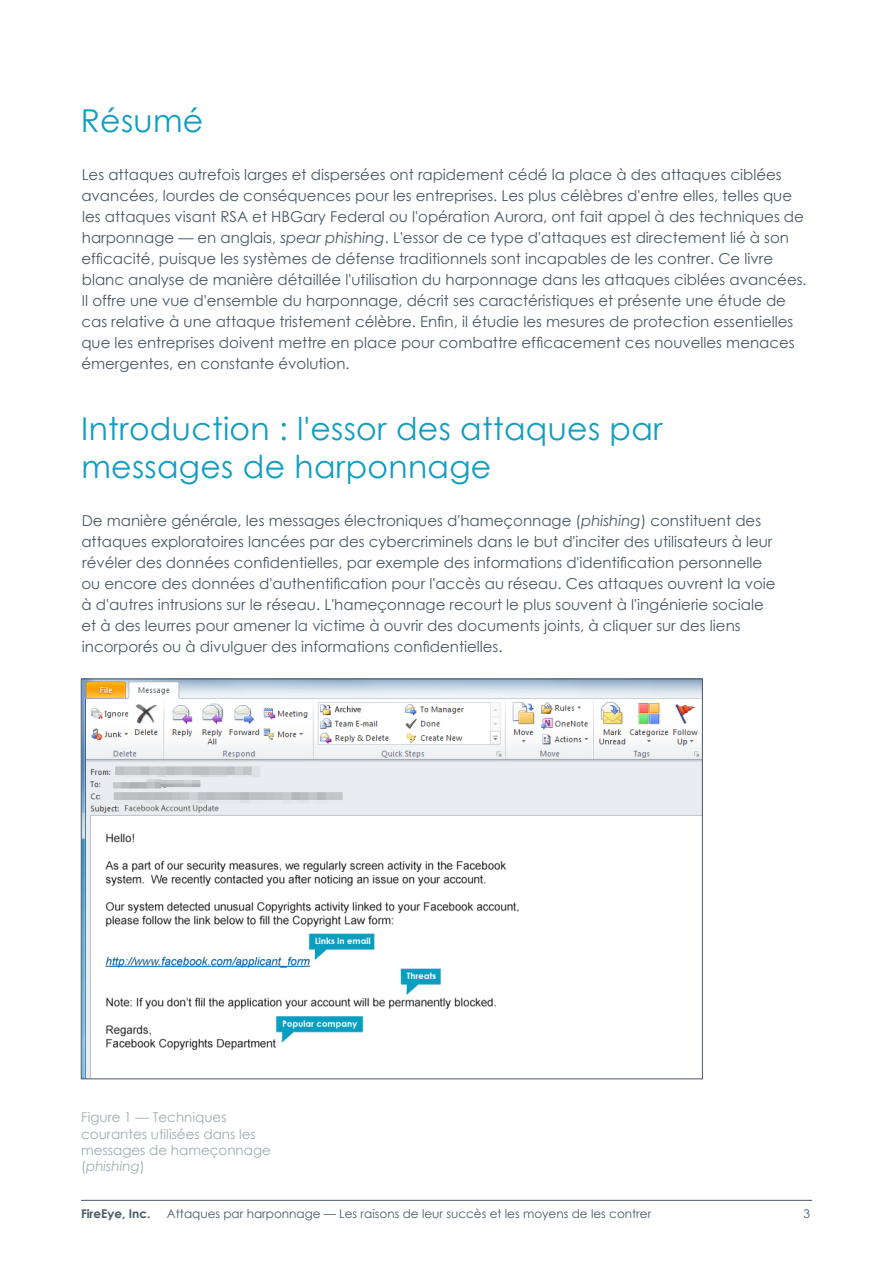
<style>
.page{position:relative;width:893px;height:1263px;background:#fff}
.page>*{position:absolute;margin:0;border:0;box-sizing:border-box;transform-origin:0 0}
.t1{font:31.5px/37.8px "Century Gothic";letter-spacing:.01em;color:#129dc0}
.t2{font:15px/21px "Century Gothic";color:#485865}
.t3{font:13.5px/16.2px "Century Gothic";color:#a1abb2}
.t4{font:12px "Century Gothic";color:#485865}
.t5{font:700 12px "Century Gothic";color:#485865}
.s1{font-style:italic}
</style>
<div class="page">
<hr style="left:81px;top:1200px;width:731px;height:1px;background:#485865">
<img style="left:83px;top:681px;width:618px;height:396px">
<h1 class="t1" style="left:81px;top:101px;width:124px">Résumé</h1>
<p class="t2" style="left:81px;top:163px;width:727px">Les attaques autrefois larges et dispersées ont rapidement cédé la place à des attaques ciblées avancées, lourdes de conséquences pour les entreprises. Les plus célèbres d'entre elles, telles que les attaques visant RSA et HBGary Federal ou l'opération Aurora, ont fait appel à des techniques de harponnage — en anglais, <span class="s1">spear phishing</span>. L'essor de ce type d'attaques est directement lié à son efficacité, puisque les systèmes de défense traditionnels sont incapables de les contrer. Ce livre blanc analyse de manière détaillée l'utilisation du harponnage dans les attaques ciblées avancées.<br>Il offre une vue d'ensemble du harponnage, décrit ses caractéristiques et présente une étude de cas relative à une attaque tristement célèbre. Enfin, il étudie les mesures de protection essentielles que les entreprises doivent mettre en place pour combattre efficacement ces nouvelles menaces émergentes, en constante évolution.</p>
<h1 class="t1" style="left:81px;top:409px;width:583px">Introduction : l'essor des attaques par messages de harponnage</h1>
<p class="t2" style="left:81px;top:510px;width:696px">De manière générale, les messages électroniques d'hameçonnage (<span class="s1">phishing</span>) constituent des attaques exploratoires lancées par des cybercriminels dans le but d'inciter des utilisateurs à leur révéler des données confidentielles, par exemple des informations d'identification personnelle ou encore des données d'authentification pour l'accès au réseau. Ces attaques ouvrent la voie à d'autres intrusions sur le réseau. L'hameçonnage recourt le plus souvent à l'ingénierie sociale et à des leurres pour amener la victime à ouvrir des documents joints, à cliquer sur des liens incorporés ou à divulguer des informations confidentielles.</p>
<p class="t3" style="left:81px;top:1109px;width:191px">Figure 1 — Techniques courantes utilisées dans les messages de hameçonnage (<span class="s1">phishing</span>)</p>
<p class="t5" style="left:81px;top:1204px;width:71px">FireEye, Inc.</p>
<p class="t4" style="left:167px;top:1205px;width:486px">Attaques par harponnage — Les raisons de leur succès et les moyens de les contrer</p>
<p class="t4" style="left:803px;top:1205px;width:8px">3</p>
</div>
